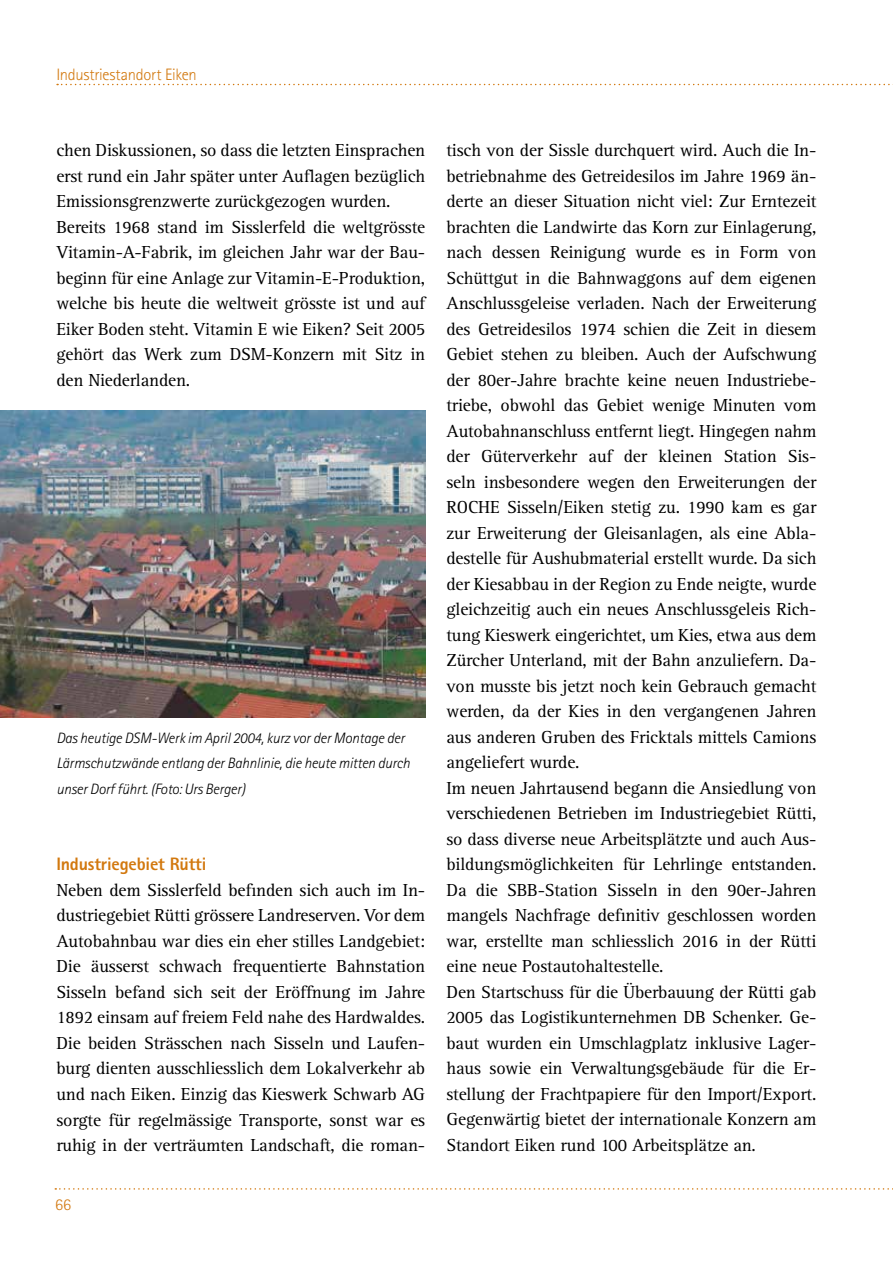
<style>
.page{position:relative;width:893px;height:1263px;background:#fff}
.page>*{position:absolute;margin:0;border:0;box-sizing:border-box;transform-origin:0 0}
.t1{font:18px/25.5px "Rotis Serif";letter-spacing:-.01em;color:#000}
.t2{font:800 18px "Rotis Sans Serif";letter-spacing:-.01em;color:#d2780e}
.t3{font:300 16.5px "Rotis Sans Serif";letter-spacing:-.015em;color:#d2780e}
.t4{font:italic 300 15px/25.5px "Rotis Sans Serif";letter-spacing:-.01em;color:#000}
</style>
<div class="page">
<svg style="left:57px;top:84px;width:836px;height:1px"></svg>
<svg style="left:55px;top:1188px;width:838px;height:2px"></svg>
<img style="left:0;top:410px;width:425px;height:307px">
<p class="t3" style="left:56px;top:64px;width:142px">Industriestandort Eiken</p>
<p class="t1" style="left:56px;top:138px;width:370px">chen Diskussionen, so dass die letzten Einsprachen erst rund ein Jahr später unter Auflagen bezüglich Emissionsgrenzwerte zurückgezogen wurden.<br>Bereits 1968 stand im Sisslerfeld die weltgrösste Vitamin-A-Fabrik, im gleichen Jahr war der Bau&shy;beginn für eine Anlage zur Vitamin-E-Produktion, welche bis heute die weltweit grösste ist und auf Eiker Boden steht. Vitamin E wie Eiken? Seit 2005 gehört das Werk zum DSM-Konzern mit Sitz in den Niederlanden.</p>
<p class="t4" style="left:56px;top:725px;width:355px">Das heutige DSM-Werk im April 2004, kurz vor der Montage der<br>Lärmschutzwände entlang der Bahnlinie, die heute mitten durch unser Dorf führt. (Foto: Urs Berger)</p>
<p class="t2" style="left:56px;top:853px;width:152px">Industriegebiet Rütti</p>
<p class="t1" style="left:56px;top:878px;width:370px;text-align:justify">Neben dem Sisslerfeld befinden sich auch im In&shy;dustriegebiet Rütti grössere Landreserven. Vor dem Autobahnbau war dies ein eher stilles Landgebiet:<br>Die äusserst schwach frequentierte Bahnstation Sisseln befand sich seit der Eröffnung im Jahre 1892 einsam auf freiem Feld nahe des Hardwaldes.<br>Die beiden Strässchen nach Sisseln und Laufen&shy;burg dienten ausschliesslich dem Lokalverkehr ab und nach Eiken. Einzig das Kieswerk Schwarb AG sorgte für regelmässige Transporte, sonst war es ruhig in der verträumten Landschaft, die roman-</p>
<p class="t3" style="left:55px;top:1195px;width:17px">66</p>
<p class="t1" style="left:446px;top:138px;width:371px">tisch von der Sissle durchquert wird. Auch die In&shy;betriebnahme des Getreidesilos im Jahre 1969 än&shy;derte an dieser Situation nicht viel: Zur Erntezeit brachten die Landwirte das Korn zur Einlagerung, nach dessen Reinigung wurde es in Form von Schüttgut in die Bahnwaggons auf dem eigenen Anschlussgeleise verladen. Nach der Erweiterung des Getreidesilos 1974 schien die Zeit in diesem Gebiet stehen zu bleiben. Auch der Aufschwung der 80er-Jahre brachte keine neuen Industriebe&shy;triebe, obwohl das Gebiet wenige Minuten vom Autobahnanschluss entfernt liegt. Hingegen nahm der Güterverkehr auf der kleinen Station Sis&shy;seln insbesondere wegen den Erweiterungen der ROCHE Sisseln/Eiken stetig zu. 1990 kam es gar zur Erweiterung der Gleisanlagen, als eine Abla&shy;destelle für Aushubmaterial erstellt wurde. Da sich der Kiesabbau in der Region zu Ende neigte, wurde gleichzeitig auch ein neues Anschlussgeleis Rich&shy;tung Kieswerk eingerichtet, um Kies, etwa aus dem Zürcher Unterland, mit der Bahn anzuliefern. Da&shy;von musste bis jetzt noch kein Gebrauch gemacht werden, da der Kies in den vergangenen Jahren aus anderen Gruben des Fricktals mittels Camions angeliefert wurde.<br>Im neuen Jahrtausend begann die Ansiedlung von verschiedenen Betrieben im Industriegebiet Rütti, so dass diverse neue Arbeitsplätzte und auch Aus&shy;bildungsmöglichkeiten für Lehrlinge entstanden.<br>Da die SBB-Station Sisseln in den 90er-Jahren mangels Nachfrage definitiv geschlossen worden war, erstellte man schliesslich 2016 in der Rütti eine neue Postautohaltestelle.<br>Den Startschuss für die Überbauung der Rütti gab 2005 das Logistikunternehmen DB Schenker. Ge&shy;baut wurden ein Umschlagplatz inklusive Lager&shy;haus sowie ein Verwaltungsgebäude für die Er&shy;stellung der Frachtpapiere für den Import/Export.<br>Gegenwärtig bietet der internationale Konzern am Standort Eiken rund 100 Arbeitsplätze an.</p>
</div>
